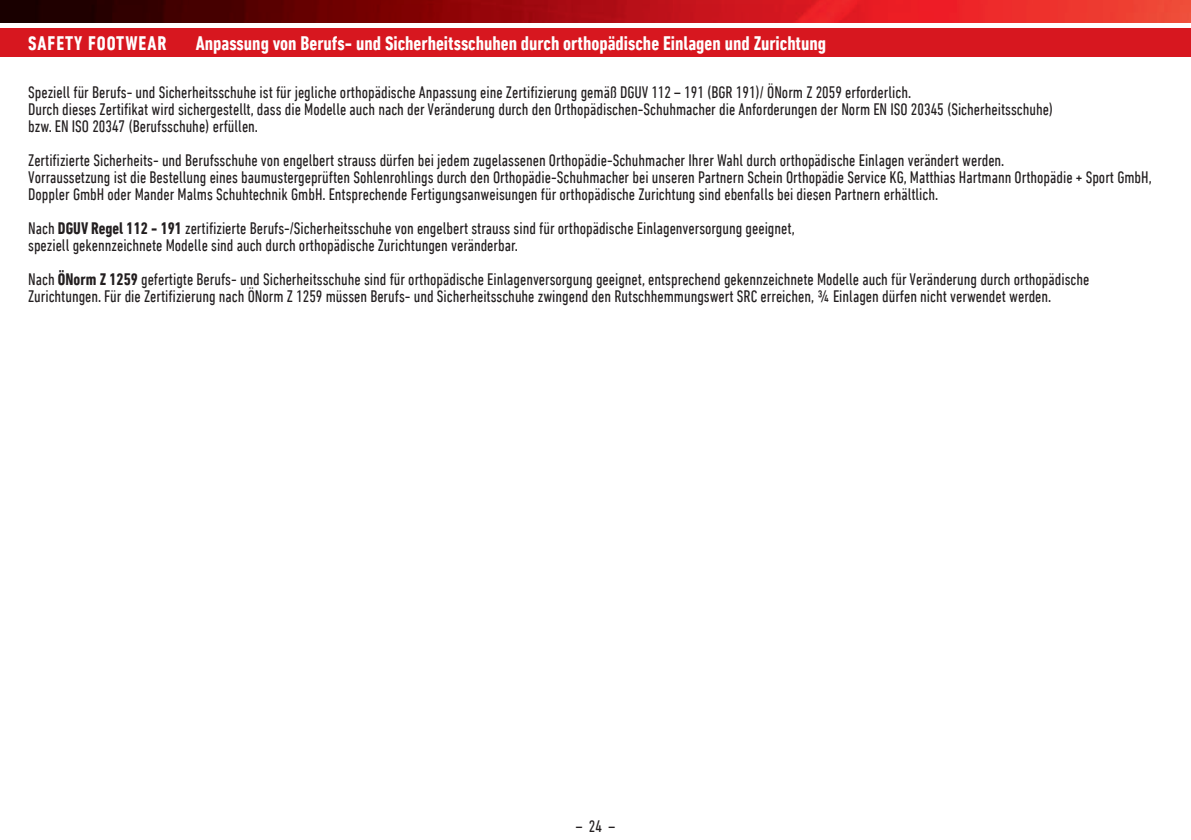
<style>
.page{position:relative;width:1191px;height:840px;background:#fff}
.page>*{position:absolute;margin:0;border:0;box-sizing:border-box;transform-origin:0 0}
.t1{font:700 condensed 20px "DIN Next LT Pro";color:#fff}
.t2{font:700 condensed 20px "DIN Next LT Pro";letter-spacing:.05em;color:#fff}
.t3{font:condensed 17px/17px "DIN Next LT Pro";color:#231f20}
.s1{font-weight:700}
</style>
<div class="page">
<div style="left:0;top:28px;width:1191px;height:29px;background:#d7171f"></div>
<img style="left:0;top:0;width:1191px;height:23px">
<p class="t2" style="left:28px;top:32px;width:140px">SAFETY FOOTWEAR</p>
<p class="t1" style="left:196px;top:32px;width:632px">Anpassung von Berufs- und Sicherheitsschuhen durch orthopädische Einlagen und Zurichtung</p>
<p class="t3" style="left:28px;top:83px;width:1026px">Speziell für Berufs- und Sicherheitsschuhe ist für jegliche orthopädische Anpassung eine Zertifizierung gemäß DGUV 112 – 191 (BGR 191)/ ÖNorm Z 2059 erforderlich.<br>Durch dieses Zertifikat wird sichergestellt, dass die Modelle auch nach der Veränderung durch den Orthopädischen-Schuhmacher die Anforderungen der Norm EN ISO 20345 (Sicherheitsschuhe) bzw. EN ISO 20347 (Berufsschuhe) erfüllen.</p>
<p class="t3" style="left:28px;top:151px;width:1125px">Zertifizierte Sicherheits- und Berufsschuhe von engelbert strauss dürfen bei jedem zugelassenen Orthopädie-Schuhmacher Ihrer Wahl durch orthopädische Einlagen verändert werden.<br>Vorraussetzung ist die Bestellung eines baumustergeprüften Sohlenrohlings durch den Orthopädie-Schuhmacher bei unseren Partnern Schein Orthopädie Service KG, Matthias Hartmann Orthopädie + Sport GmbH,<br>Doppler GmbH oder Mander Malms Schuhtechnik GmbH. Entsprechende Fertigungsanweisungen für orthopädische Zurichtung sind ebenfalls bei diesen Partnern erhältlich.</p>
<p class="t3" style="left:28px;top:219px;width:768px">Nach <span class="s1">DGUV Regel 112 - 191</span> zertifizierte Berufs-/Sicherheitsschuhe von engelbert strauss sind für orthopädische Einlagenversorgung geeignet, speziell gekennzeichnete Modelle sind auch durch orthopädische Zurichtungen veränderbar.</p>
<p class="t3" style="left:28px;top:270px;width:1062px">Nach <span class="s1">ÖNorm Z 1259</span> gefertigte Berufs- und Sicherheitsschuhe sind für orthopädische Einlagenversorgung geeignet, entsprechend gekennzeichnete Modelle auch für Veränderung durch orthopädische<br>Zurichtungen. Für die Zertifizierung nach ÖNorm Z 1259 müssen Berufs- und Sicherheitsschuhe zwingend den Rutschhemmungswert SRC erreichen, ¾ Einlagen dürfen nicht verwendet werden.</p>
<p class="t3" style="left:576px;top:817px;width:41px">– 24 –</p>
</div>
